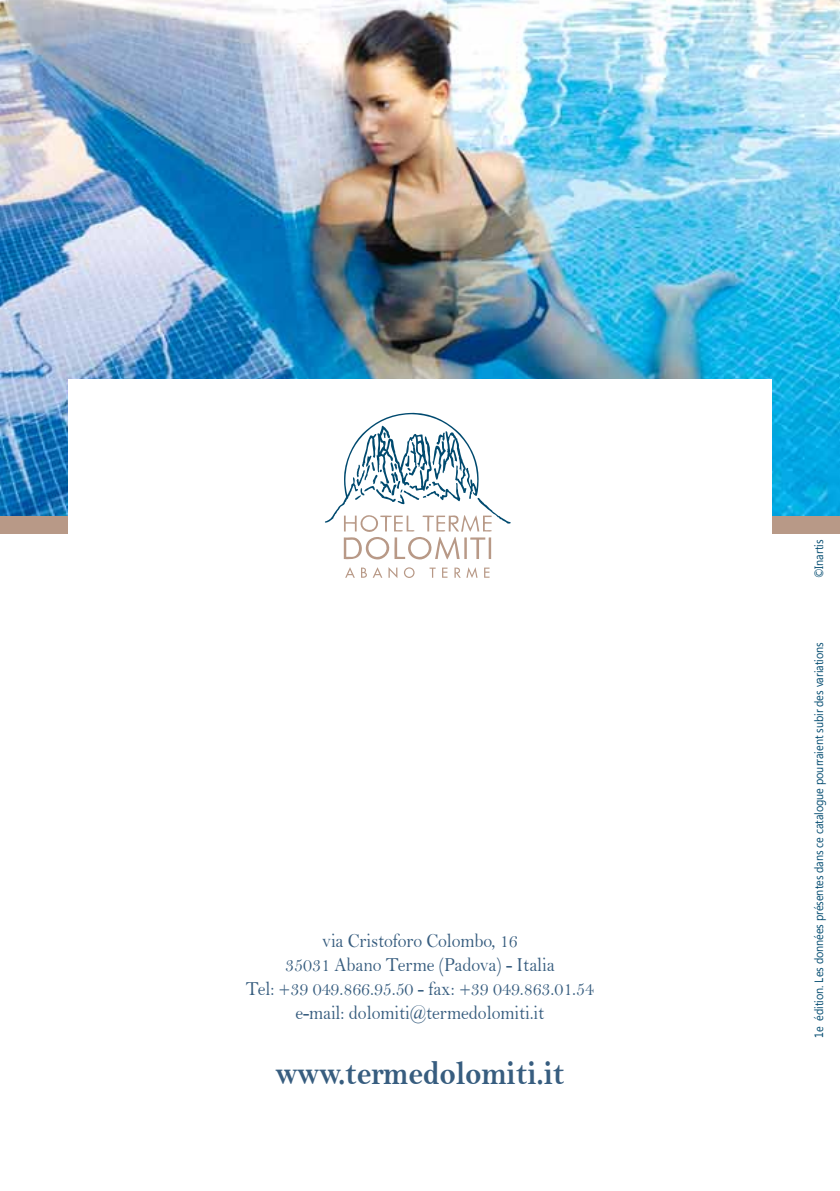
<style>
.page{position:relative;width:840px;height:1191px;background:#fff}
.page>*{position:absolute;margin:0;border:0;box-sizing:border-box;transform-origin:0 0}
.t1{font:34px "Bell MT Bold";color:#375d7f;scale:.9 1}
.t2{font:20px/24px "Bell";letter-spacing:-.005em;color:#375d7f;text-align:center;scale:.9 1}
.t3{font:12px "Segoe UI";letter-spacing:-.005em;color:#004a6f;scale:.9 1}
</style>
<div class="page">
<img style="left:0;top:0;width:839px;height:516px">
<div style="left:0;top:516px;width:68px;height:17px;background:#b89987"></div>
<div style="left:771px;top:516px;width:68px;height:17px;background:#b89987"></div>
<div style="left:68px;top:380px;width:703px;height:811px;background:#fff"></div>
<svg style="left:325px;top:412px;width:185px;height:148px"></svg>
<svg style="left:345px;top:567px;width:9px;height:11px"></svg>
<svg style="left:361px;top:567px;width:21px;height:11px"></svg>
<svg style="left:388px;top:567px;width:9px;height:11px"></svg>
<svg style="left:404px;top:567px;width:10px;height:11px"></svg>
<svg style="left:429px;top:567px;width:6px;height:11px"></svg>
<svg style="left:442px;top:567px;width:5px;height:11px"></svg>
<svg style="left:454px;top:567px;width:6px;height:11px"></svg>
<svg style="left:466px;top:567px;width:11px;height:11px"></svg>
<svg style="left:484px;top:567px;width:5px;height:11px"></svg>
<p class="t2" style="left:246px;top:928px;width:388px">via Cristoforo Colombo, 16<br>35031 Abano Terme (Padova) - Italia<br>Tel: +39 049.866.95.50 - fax: +39 049.863.01.54 e-mail: dolomiti@termedolomiti.it</p>
<h1 class="t1" style="left:275px;top:1053px;width:322px">www.termedolomiti.it</h1>
<p class="t3" style="left:810px;top:578px;width:44px;rotate:-90deg">©Inartis</p>
<p class="t3" style="left:810px;top:1037px;width:441px;rotate:-90deg">1e édition. Les données présentes dans ce catalogue pourraient subir des variations</p>
</div>
